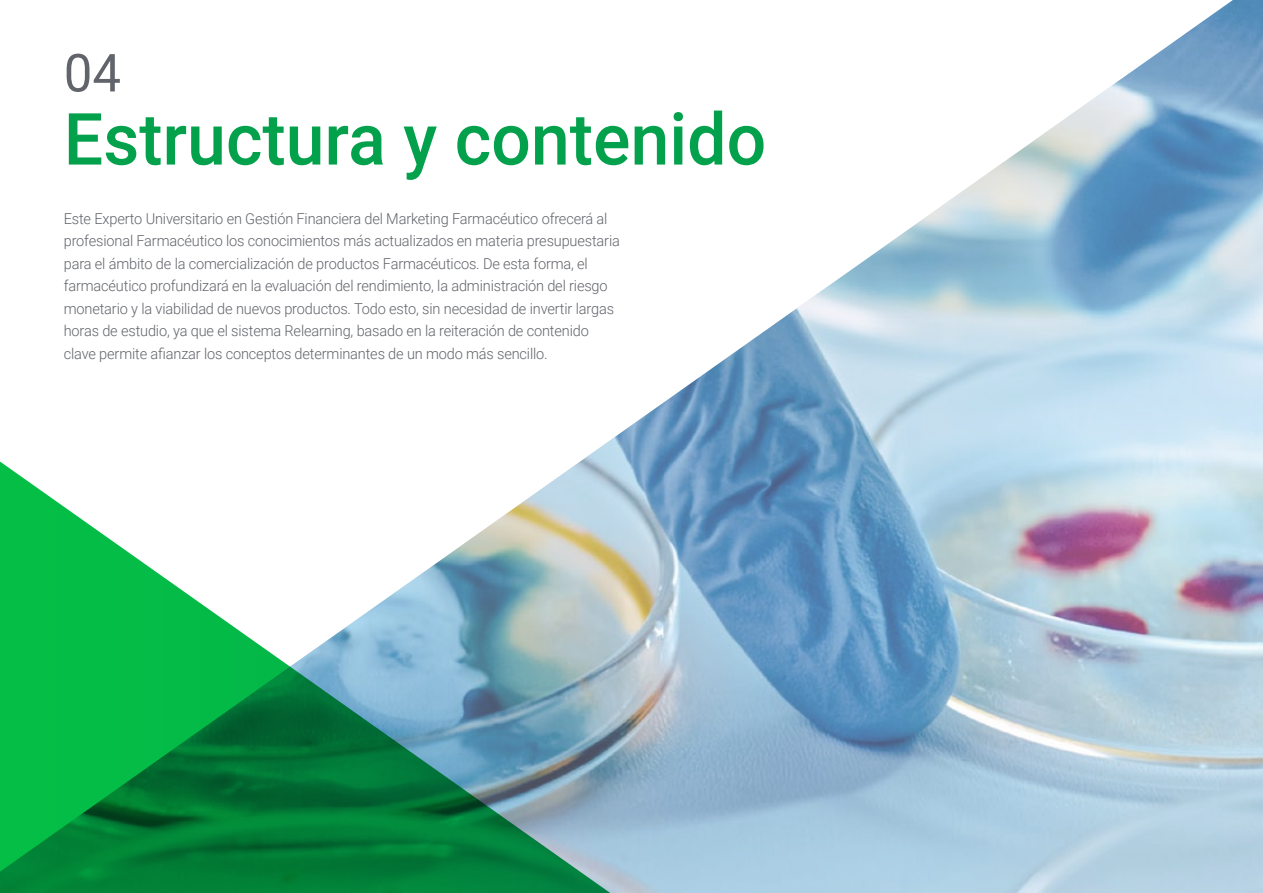
<style>
.page{position:relative;width:1263px;height:893px;background:#fff}
.page>*{position:absolute;margin:0;border:0;box-sizing:border-box;transform-origin:0 0}
.t1{font:500 72px "Roboto";color:#04a14d}
.t2{font:52.5px "Roboto";color:#61646a}
.t3{font:300 15px/22.5px "Roboto";letter-spacing:-.01em;color:#61646a}
</style>
<div class="page">
<img style="left:602px;top:0;width:661px;height:893px">
<svg style="left:0;top:446px;width:640px;height:447px"></svg>
<h2 class="t2" style="left:64px;top:36px;width:59px">04</h2>
<h1 class="t1" style="left:64px;top:89px;width:704px">Estructura y contenido</h1>
<p class="t3" style="left:64px;top:207px;width:558px">Este Experto Universitario en Gestión Financiera del Marketing Farmacéutico ofrecerá al profesional Farmacéutico los conocimientos más actualizados en materia presupuestaria para el ámbito de la comercialización de productos Farmacéuticos. De esta forma, el farmacéutico profundizará en la evaluación del rendimiento, la administración del riesgo monetario y la viabilidad de nuevos productos. Todo esto, sin necesidad de invertir largas horas de estudio, ya que el sistema Relearning, basado en la reiteración de contenido clave permite afianzar los conceptos determinantes de un modo más sencillo.</p>
</div>
